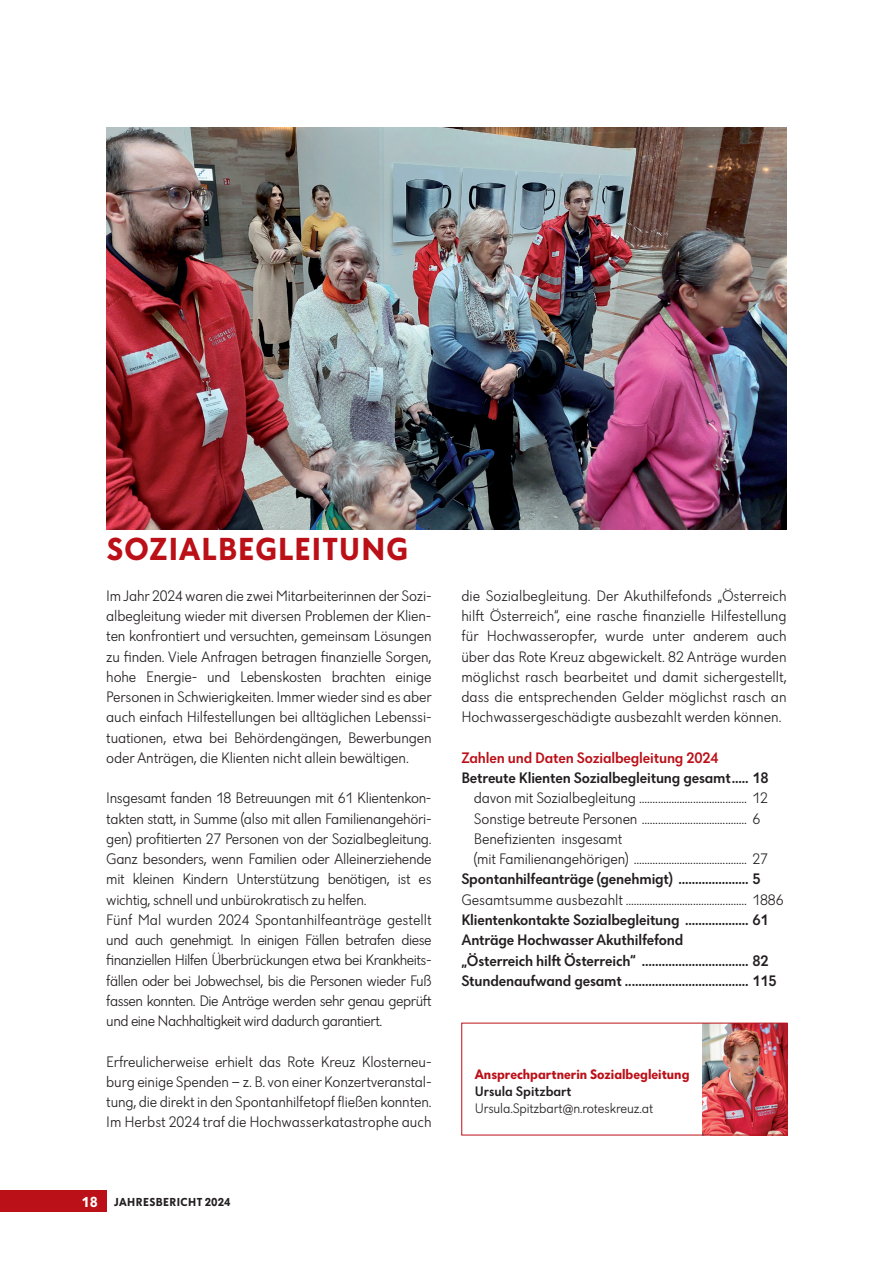
<style>
.page{position:relative;width:893px;height:1263px;background:#fff}
.page>*{position:absolute;margin:0;border:0;box-sizing:border-box;transform-origin:0 0}
.t1{font:700 33px "Dunant";letter-spacing:.035em;color:#bb1018}
.t2{font:300 15.75px/20.2px "Dunant";letter-spacing:-.02em;color:#231f20;text-align:justify}
.t3{font:500 15.75px/20.2px "Dunant";letter-spacing:-.01em;color:#231f20}
.t4{font:300 15.75px "Dunant";color:#231f20}
.t5{font:500 15.75px "Dunant";letter-spacing:-.01em;color:#bb1018}
.t6{font:700 14.25px "Dunant";color:#bb1018}
.t7{font:300 14.25px "Dunant";letter-spacing:-.01em;color:#231f20}
.t8{font:500 14.25px "Dunant";color:#231f20}
.t9{font:700 12px "Dunant";letter-spacing:.035em;color:#231f20}
.s1{font-size:15px;color:#fff}
</style>
<div class="page">
<div style="left:0;top:1191px;width:106px;height:21px;background:#bb1018"></div>
<img style="left:703px;top:1025px;width:82px;height:108px">
<img style="left:106px;top:128px;width:681px;height:401px">
<div style="left:461px;top:1023px;width:326px;height:112px;border:1px solid #bb1018"></div>
<h1 class="t1" style="left:107px;top:530px;width:303px">SOZIALBEGLEITUNG</h1>
<p class="t2" style="left:106px;top:585px;width:327px">Im Jahr 2024 waren die zwei Mitarbeiterinnen der Sozi&shy;albegleitung wieder mit diversen Problemen der Klien&shy;ten konfrontiert und versuchten, gemeinsam Lösungen zu finden. Viele Anfragen betragen finanzielle Sorgen, hohe Energie- und Lebenskosten brachten einige Personen in Schwierigkeiten. Immer wieder sind es aber auch einfach Hilfestellungen bei alltäglichen Lebenssi&shy;tuationen, etwa bei Behördengängen, Bewerbungen oder Anträgen, die Klienten nicht allein bewältigen.</p>
<p class="t2" style="left:106px;top:788px;width:327px;text-align:left">Insgesamt fanden 18 Betreuungen mit 61 Klientenkon&shy;takten statt, in Summe (also mit allen Familienangehöri&shy;gen) profitierten 27 Personen von der Sozialbegleitung.<br>Ganz besonders, wenn Familien oder Alleinerziehende mit kleinen Kindern Unterstützung benötigen, ist es wichtig, schnell und unbürokratisch zu helfen.<br>Fünf Mal wurden 2024 Spontanhilfeanträge gestellt und auch genehmigt. In einigen Fällen betrafen diese finanziellen Hilfen Überbrückungen etwa bei Krankheits&shy;fällen oder bei Jobwechsel, bis die Personen wieder Fuß fassen konnten. Die Anträge werden sehr genau geprüft und eine Nachhaltigkeit wird dadurch garantiert.</p>
<p class="t2" style="left:106px;top:1051px;width:327px">Erfreulicherweise erhielt das Rote Kreuz Klosterneu&shy;burg einige Spenden – z. B. von einer Konzertveranstal&shy;tung, die direkt in den Spontanhilfetopf fließen konnten.<br>Im Herbst 2024 traf die Hochwasserkatastrophe auch</p>
<p class="t9" style="left:82px;top:1195px;width:151px"><span class="s1">18</span> JAHRESBERICHT 2024</p>
<p class="t2" style="left:461px;top:586px;width:327px">die Sozialbegleitung. Der Akuthilfefonds „Österreich hilft Österreich“, eine rasche finanzielle Hilfestellung für Hochwasseropfer, wurde unter anderem auch über das Rote Kreuz abgewickelt. 82 Anträge wurden möglichst rasch bearbeitet und damit sichergestellt, dass die entsprechenden Gelder möglichst rasch an Hochwassergeschädigte ausbezahlt werden können.</p>
<p class="t5" style="left:461px;top:749px;width:259px">Zahlen und Daten Sozialbegleitung 2024</p>
<p class="t3" style="left:461px;top:768px;width:309px">Betreute Klienten Sozialbegleitung gesamt..... 18</p>
<p class="t2" style="left:474px;top:788px;width:296px;text-align:left">davon mit Sozialbegleitung ........................................ 12<br>Sonstige betreute Personen ....................................... 6<br>Benefizienten insgesamt<br>(mit Familienangehörigen) .......................................... 27</p>
<p class="t3" style="left:461px;top:869px;width:301px">Spontanhilfeanträge (genehmigt) ..................... 5</p>
<p class="t4" style="left:461px;top:891px;width:324px">Gesamtsumme ausbezahlt ............................................. 1886</p>
<p class="t3" style="left:461px;top:909px;width:317px">Klientenkontakte Sozialbegleitung ................... 61<br>Anträge Hochwasser Akuthilfefond<br>„Österreich hilft Österreich“ ................................ 82<br>Stundenaufwand gesamt ..................................... 115</p>
<p class="t6" style="left:475px;top:1066px;width:216px">Ansprechpartnerin Sozialbegleitung</p>
<p class="t8" style="left:475px;top:1083px;width:98px">Ursula Spitzbart</p>
<p class="t7" style="left:475px;top:1101px;width:180px">Ursula.Spitzbart@n.roteskreuz.at</p>
</div>
